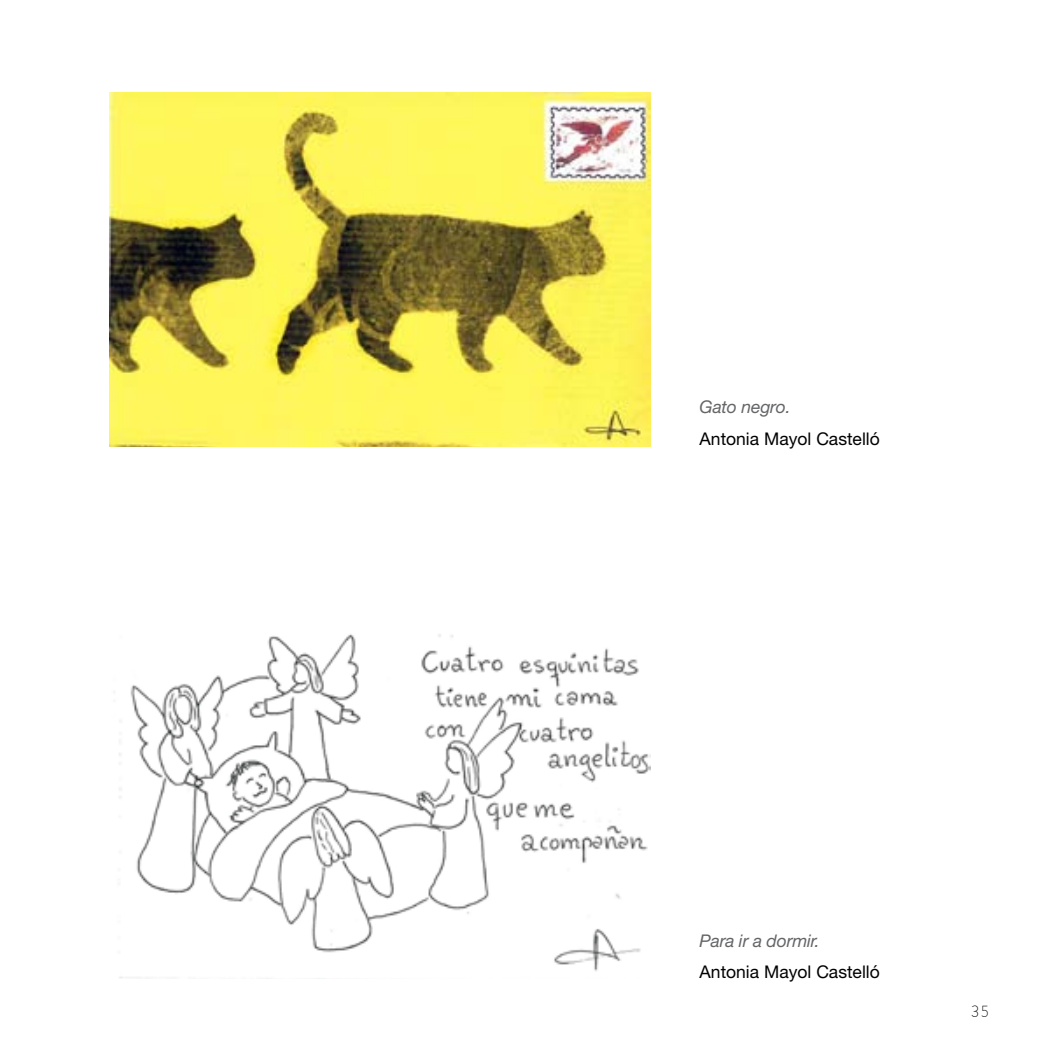
<style>
.page{position:relative;width:1042px;height:1042px;background:#fff}
.page>*{position:absolute;margin:0;border:0;box-sizing:border-box;transform-origin:0 0}
.t1{font:17.5px "Helvetica Neue LT Std";color:#000}
.t2{font:italic 17.5px "Helvetica Neue LT Std";letter-spacing:-.01em;color:#646567}
.t3{font:17.5px "Geometric 231 BT Light C";color:#000}
</style>
<div class="page">
<img style="left:110px;top:93px;width:540px;height:353px">
<img style="left:114px;top:634px;width:536px;height:344px">
<p class="t2" style="left:699px;top:396px;width:92px">Gato negro.</p>
<p class="t1" style="left:699px;top:428px;width:182px">Antonia Mayol Castelló</p>
<p class="t2" style="left:699px;top:930px;width:122px">Para ir a dormir.</p>
<p class="t1" style="left:699px;top:961px;width:182px">Antonia Mayol Castelló</p>
<p class="t3" style="left:970px;top:999px;width:21px">35</p>
</div>
